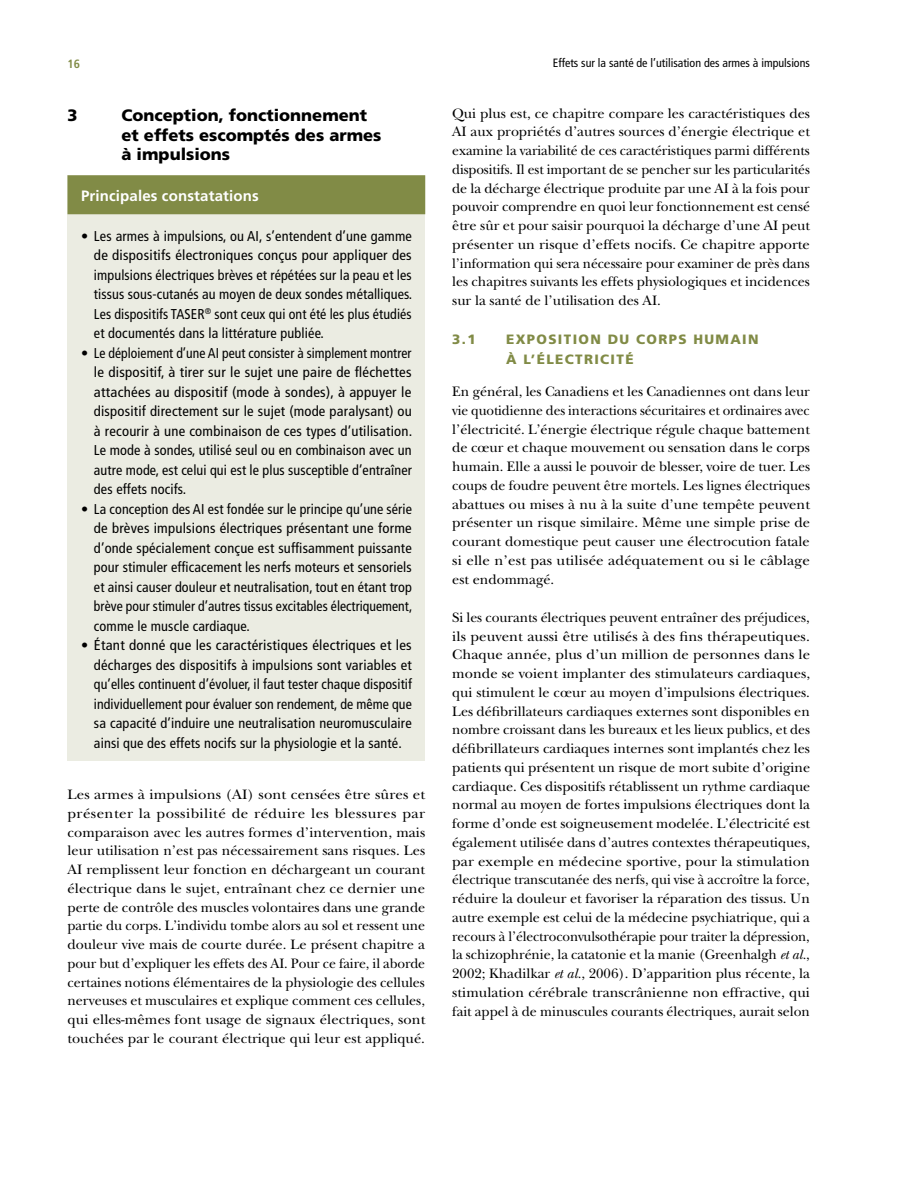
<style>
.page{position:relative;width:918px;height:1188px;background:#fff}
.page>*{position:absolute;margin:0;border:0;box-sizing:border-box;transform-origin:0 0}
.t1{font:900 16.5px/19.5px "Frutiger";color:#000}
.t2{font:700 15px "Frutiger";letter-spacing:.01em;color:#fff}
.t3{font:14.25px/18.8px "New Baskerville Std";color:#000;text-align:justify}
.t4{font:condensed 14.25px/19.5px "Frutiger";letter-spacing:.01em;color:#000;text-align:justify}
.t5{font:14.25px/18.8px "New Baskerville Std";color:#000;text-align:justify;scale:1.05 1}
.t6{font:900 13.5px "Frutiger";color:#818b46}
.t7{font:condensed 12px "Frutiger";color:#000}
.t8{font:700 condensed 12px "Frutiger";color:#818b46}
.s1{font-style:italic}
</style>
<div class="page">
<div style="left:68px;top:176px;width:357px;height:585px;background:#ebece2"></div>
<div style="left:68px;top:175px;width:357px;height:39px;background:#818b46"></div>
<p class="t8" style="left:68px;top:56px;width:14px">16</p>
<p class="t7" style="left:553px;top:56px;width:259px">Effets sur la santé de l’utilisation des armes à impulsions</p>
<p class="t1" style="left:68px;top:105px;width:12px">3</p>
<p class="t1" style="left:122px;top:105px;width:262px">Conception, fonctionnement et effets escomptés des armes à impulsions</p>
<p class="t2" style="left:81px;top:187px;width:179px">Principales constatations</p>
<p class="t4" style="left:94px;top:226px;width:320px;text-indent:-13px">• Les armes à impulsions, ou AI, s’entendent d’une gamme de dispositifs électroniques conçus pour appliquer des impulsions électriques brèves et répétées sur la peau et les tissus sous-cutanés au moyen de deux sondes métalliques.<br>Les dispositifs TASER<sup>®</sup> sont ceux qui ont été les plus étudiés et documentés dans la littérature publiée.</p>
<p class="t4" style="left:94px;top:343px;width:320px;text-indent:-13px">• Le déploiement d’une AI peut consister à simplement montrer le dispositif, à tirer sur le sujet une paire de fléchettes attachées au dispositif (mode à sondes), à appuyer le dispositif directement sur le sujet (mode paralysant) ou à recourir à une combinaison de ces types d’utilisation.<br>Le mode à sondes, utilisé seul ou en combinaison avec un autre mode, est celui qui est le plus susceptible d’entraîner des effets nocifs.</p>
<p class="t4" style="left:94px;top:499px;width:320px;text-indent:-13px">• La conception des AI est fondée sur le principe qu’une série de brèves impulsions électriques présentant une forme d’onde spécialement conçue est suffisamment puissante pour stimuler efficacement les nerfs moteurs et sensoriels et ainsi causer douleur et neutralisation, tout en étant trop brève pour stimuler d’autres tissus excitables électriquement, comme le muscle cardiaque.</p>
<p class="t4" style="left:94px;top:635px;width:320px;text-indent:-13px">• Étant donné que les caractéristiques électriques et les décharges des dispositifs à impulsions sont variables et qu’elles continuent d’évoluer, il faut tester chaque dispositif individuellement pour évaluer son rendement, de même que sa capacité d’induire une neutralisation neuromusculaire ainsi que des effets nocifs sur la physiologie et la santé.</p>
<p class="t5" style="left:68px;top:785px;width:343px">Les armes à impulsions (AI) sont censées être sûres et présenter la possibilité de réduire les blessures par comparaison avec les autres formes d’intervention, mais leur utilisation n’est pas nécessairement sans risques. Les AI remplissent leur fonction en déchargeant un courant électrique dans le sujet, entraînant chez ce dernier une perte de contrôle des muscles volontaires dans une grande partie du corps. L’individu tombe alors au sol et ressent une douleur vive mais de courte durée. Le présent chapitre a pour but d’expliquer les effets des AI. Pour ce faire, il aborde certaines notions élémentaires de la physiologie des cellules nerveuses et musculaires et explique comment ces cellules, qui elles-mêmes font usage de signaux électriques, sont touchées par le courant électrique qui leur est appliqué.</p>
<p class="t3" style="left:452px;top:104px;width:359px">Qui plus est, ce chapitre compare les caractéristiques des AI aux propriétés d’autres sources d’énergie électrique et examine la variabilité de ces caractéristiques parmi différents dispositifs. Il est important de se pencher sur les particularités de la décharge électrique produite par une AI à la fois pour pouvoir comprendre en quoi leur fonctionnement est censé être sûr et pour saisir pourquoi la décharge d’une AI peut présenter un risque d’effets nocifs. Ce chapitre apporte l’information qui sera nécessaire pour examiner de près dans les chapitres suivants les effets physiologiques et incidences sur la santé de l’utilisation des AI.</p>
<p class="t6" style="left:452px;top:331px;width:25px">3.1</p>
<p class="t6" style="left:506px;top:331px;width:31px">Exposition</p>
<p class="t6" style="left:608px;top:331px;width:11px">du</p>
<p class="t6" style="left:636px;top:331px;width:11px">corps</p>
<p class="t6" style="left:693px;top:331px;width:23px">humain</p>
<p class="t6" style="left:506px;top:351px;width:41px">à l’électricité</p>
<p class="t3" style="left:452px;top:382px;width:359px">En général, les Canadiens et les Canadiennes ont dans leur vie quotidienne des interactions sécuritaires et ordinaires avec l’électricité. L’énergie électrique régule chaque battement de cœur et chaque mouvement ou sensation dans le corps humain. Elle a aussi le pouvoir de blesser, voire de tuer. Les coups de foudre peuvent être mortels. Les lignes électriques abattues ou mises à nu à la suite d’une tempête peuvent présenter un risque similaire. Même une simple prise de courant domestique peut causer une électrocution fatale si elle n’est pas utilisée adéquatement ou si le câblage est endommagé.</p>
<p class="t3" style="left:452px;top:608px;width:360px">Si les courants électriques peuvent entraîner des préjudices, ils peuvent aussi être utilisés à des fins thérapeutiques.<br>Chaque année, plus d’un million de personnes dans le monde se voient implanter des stimulateurs cardiaques, qui stimulent le cœur au moyen d’impulsions électriques.<br>Les défibrillateurs cardiaques externes sont disponibles en nombre croissant dans les bureaux et les lieux publics, et des défibrillateurs cardiaques internes sont implantés chez les patients qui présentent un risque de mort subite d’origine cardiaque. Ces dispositifs rétablissent un rythme cardiaque normal au moyen de fortes impulsions électriques dont la forme d’onde est soigneusement modelée. L’électricité est également utilisée dans d’autres contextes thérapeutiques, par exemple en médecine sportive, pour la stimulation électrique transcutanée des nerfs, qui vise à accroître la force, réduire la douleur et favoriser la réparation des tissus. Un autre exemple est celui de la médecine psychiatrique, qui a recours à l’électroconvulsothérapie pour traiter la dépression, la schizophrénie, la catatonie et la manie (Greenhalgh <span class="s1">et al.</span>, 2002; Khadilkar <span class="s1">et al.</span>, 2006). D’apparition plus récente, la stimulation cérébrale transcrânienne non effractive, qui fait appel à de minuscules courants électriques, aurait selon</p>
</div>
